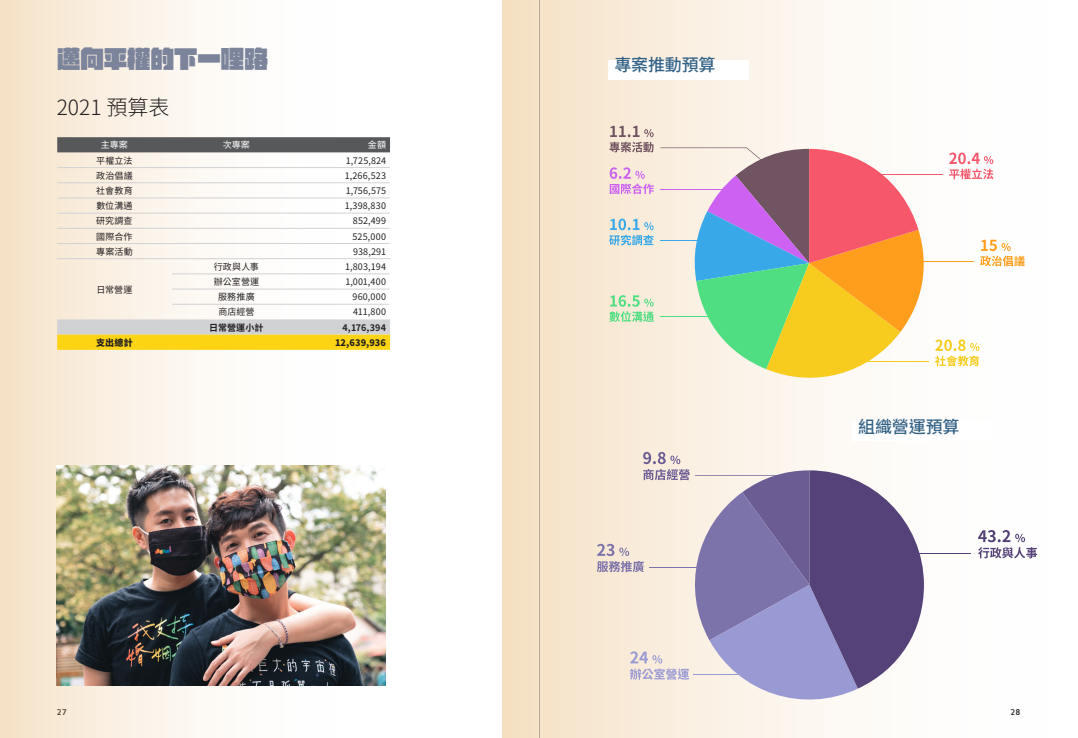
<style>
.page{position:relative;width:1078px;height:738px;background:#fff}
.page>*{position:absolute;margin:0;border:0;box-sizing:border-box;transform-origin:0 0}
.t1{font:24px "burnfont 1.0 Black";letter-spacing:-.025em;color:#7b849b}
.t2{font:300 21px "Noto Sans CJ Ktc";color:#231f20}
.t3{font:500 17px "Noto Sans CJ Ktc";letter-spacing:-.01em;color:#356386}
.t4{font:9px "Noto Sans CJ Ktc";letter-spacing:.015em;color:#231f20}
.t5{font:700 9px "Noto Sans CJ Ktc";letter-spacing:.01em;color:#231f20}
.t6{font:900 9px "Noto Sans CJ Ktc";letter-spacing:.015em;color:#231f20}
.t7{font:9px "Noto Sans CJ Ktc";letter-spacing:.005em;color:#fff}
.t8{font:700 8px "Muli";color:#231f20}
</style>
<div class="page">
<div style="left:0;top:0;width:337px;height:737px;background:linear-gradient(to right,#f6e4cc,#fff)"></div>
<div style="left:502px;top:0;width:550px;height:737px;background:linear-gradient(to right,#f6e3c9,#fff)"></div>
<div style="left:57px;top:137px;width:333px;height:15px;background:#57585a"></div>
<svg style="left:57px;top:319px;width:333px;height:30px"></svg>
<hr style="left:57px;top:167px;width:115px;height:1px;background:#d1d2d4">
<hr style="left:172px;top:167px;width:129px;height:1px;background:#d1d2d4">
<hr style="left:57px;top:182px;width:115px;height:1px;background:#d1d2d4">
<hr style="left:172px;top:182px;width:129px;height:1px;background:#d1d2d4">
<hr style="left:57px;top:197px;width:115px;height:1px;background:#d1d2d4">
<hr style="left:172px;top:197px;width:129px;height:1px;background:#d1d2d4">
<hr style="left:57px;top:212px;width:115px;height:1px;background:#d1d2d4">
<hr style="left:172px;top:212px;width:129px;height:1px;background:#d1d2d4">
<hr style="left:57px;top:228px;width:115px;height:1px;background:#d1d2d4">
<hr style="left:172px;top:228px;width:129px;height:1px;background:#d1d2d4">
<hr style="left:57px;top:243px;width:115px;height:1px;background:#d1d2d4">
<hr style="left:172px;top:243px;width:129px;height:1px;background:#d1d2d4">
<hr style="left:57px;top:258px;width:115px;height:1px;background:#d1d2d4">
<hr style="left:172px;top:258px;width:129px;height:1px;background:#d1d2d4">
<hr style="left:172px;top:273px;width:129px;height:1px;background:#d1d2d4">
<hr style="left:301px;top:273px;width:88px;height:1px;background:#d1d2d4">
<hr style="left:172px;top:288px;width:129px;height:1px;background:#d1d2d4">
<hr style="left:301px;top:288px;width:88px;height:1px;background:#d1d2d4">
<hr style="left:172px;top:303px;width:129px;height:1px;background:#d1d2d4">
<hr style="left:301px;top:303px;width:88px;height:1px;background:#d1d2d4">
<hr style="left:301px;top:167px;width:88px;height:1px;background:#d1d2d4">
<hr style="left:301px;top:182px;width:88px;height:1px;background:#d1d2d4">
<hr style="left:301px;top:197px;width:88px;height:1px;background:#d1d2d4">
<hr style="left:301px;top:212px;width:88px;height:1px;background:#d1d2d4">
<hr style="left:301px;top:228px;width:88px;height:1px;background:#d1d2d4">
<hr style="left:301px;top:243px;width:88px;height:1px;background:#d1d2d4">
<hr style="left:301px;top:258px;width:89px;height:1px;background:#d1d2d4">
<div style="left:608px;top:60px;width:140px;height:20px;background:#fff"></div>
<div style="left:852px;top:421px;width:140px;height:20px;background:#fff"></div>
<svg style="left:609px;top:295px;width:44px;height:27px"></svg>
<svg style="left:609px;top:126px;width:44px;height:26px"></svg>
<svg style="left:609px;top:167px;width:44px;height:27px"></svg>
<svg style="left:609px;top:218px;width:44px;height:27px"></svg>
<svg style="left:660px;top:147px;width:364px;height:241px"></svg>
<hr style="left:895px;top:552px;width:75px;height:1px;background:#544278">
<svg style="left:977px;top:529px;width:59px;height:29px"></svg>
<svg style="left:596px;top:451px;width:327px;height:262px"></svg>
<img style="left:57px;top:465px;width:329px;height:220px">
<hr style="left:539px;top:0;width:1px;height:737px;background:#bcbdc0">
<h1 class="t1" style="left:57px;top:47px;width:213px">邁向平權的下一哩路</h1>
<h2 class="t2" style="left:57px;top:95px;width:114px">2021 預算表</h2>
<p class="t7" style="left:101px;top:140px;width:28px">主專案</p>
<p class="t7" style="left:223px;top:140px;width:28px">次專案</p>
<p class="t7" style="left:368px;top:140px;width:20px">金額</p>
<p class="t4" style="left:96px;top:155px;width:38px">平權立法</p>
<p class="t4" style="left:345px;top:155px;width:42px">1,725,824</p>
<p class="t4" style="left:96px;top:170px;width:38px">政治倡議</p>
<p class="t4" style="left:345px;top:170px;width:43px">1,266,523</p>
<p class="t4" style="left:96px;top:185px;width:38px">社會教育</p>
<p class="t4" style="left:346px;top:185px;width:42px">1,756,575</p>
<p class="t4" style="left:96px;top:200px;width:38px">數位溝通</p>
<p class="t4" style="left:344px;top:200px;width:43px">1,398,830</p>
<p class="t4" style="left:96px;top:216px;width:38px">研究調查</p>
<p class="t4" style="left:353px;top:216px;width:35px">852,499</p>
<p class="t4" style="left:96px;top:231px;width:38px">國際合作</p>
<p class="t4" style="left:352px;top:231px;width:35px">525,000</p>
<p class="t4" style="left:96px;top:246px;width:38px">專案活動</p>
<p class="t4" style="left:353px;top:246px;width:34px">938,291</p>
<p class="t4" style="left:96px;top:284px;width:37px">日常營運</p>
<p class="t4" style="left:214px;top:261px;width:47px">行政與人事</p>
<p class="t4" style="left:345px;top:261px;width:42px">1,803,194</p>
<p class="t4" style="left:214px;top:276px;width:47px">辦公室營運</p>
<p class="t4" style="left:345px;top:276px;width:42px">1,001,400</p>
<p class="t4" style="left:218px;top:291px;width:38px">服務推廣</p>
<p class="t4" style="left:352px;top:291px;width:35px">960,000</p>
<p class="t4" style="left:218px;top:307px;width:37px">商店經營</p>
<p class="t4" style="left:353px;top:307px;width:34px">411,800</p>
<p class="t5" style="left:209px;top:322px;width:56px">日常營運小計</p>
<p class="t5" style="left:342px;top:322px;width:45px">4,176,394</p>
<p class="t6" style="left:96px;top:337px;width:38px">支出總計</p>
<p class="t6" style="left:335px;top:337px;width:52px">12,639,936</p>
<h2 class="t3" style="left:614px;top:55px;width:103px">專案推動預算</h2>
<h2 class="t3" style="left:858px;top:416px;width:103px">組織營運預算</h2>
<p class="t8" style="left:57px;top:705px;width:11px">27</p>
<p class="t8" style="left:1010px;top:705px;width:11px">28</p>
</div>
